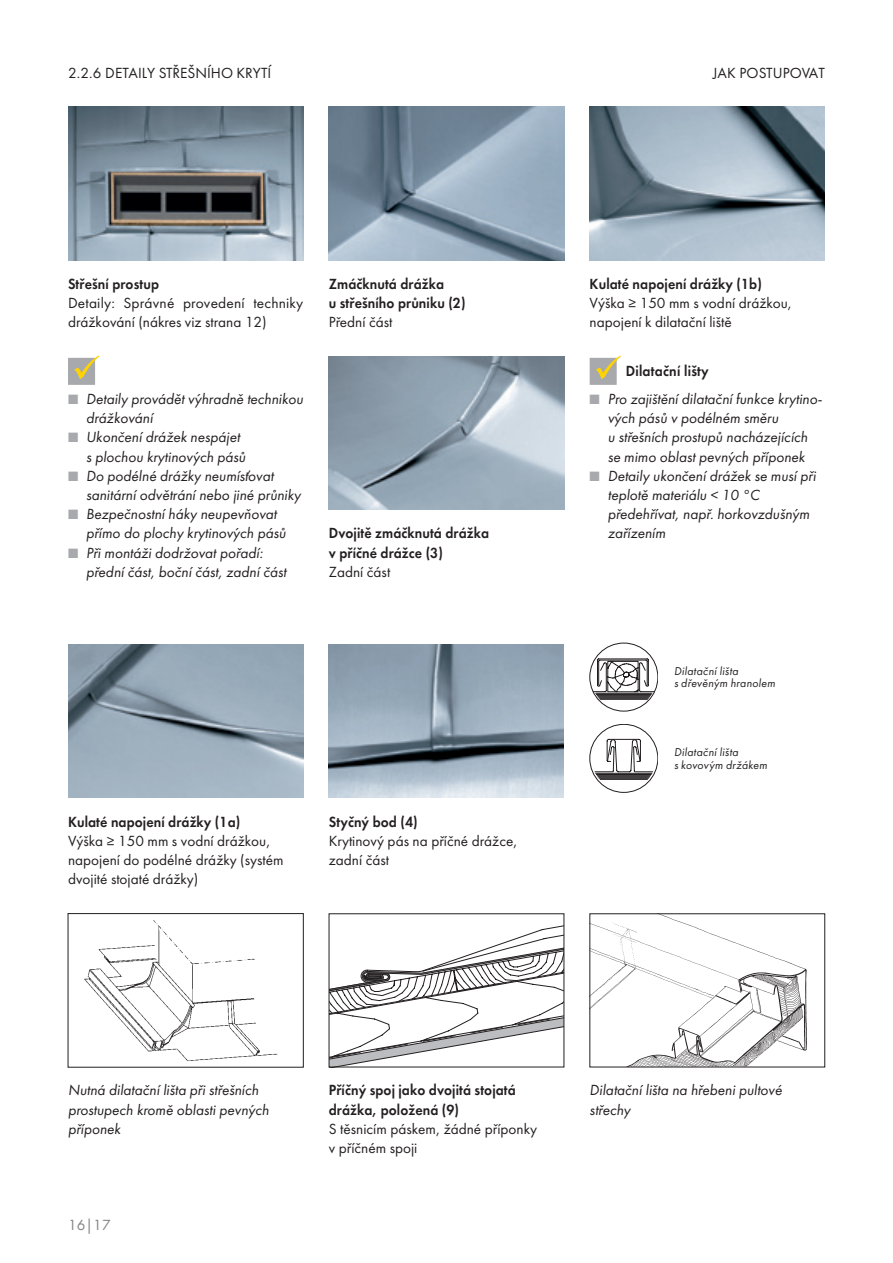
<style>
.page{position:relative;width:893px;height:1263px;background:#fff}
.page>*{position:absolute;margin:0;border:0;box-sizing:border-box;transform-origin:0 0}
.t1{font:italic 13.5px/19.2px "RZ Futura";color:#231f20}
.t2{font:13.5px/19.2px "RZ Futura";color:#231f20}
.t3{font:800 13.5px/19.2px "RZ Futura";letter-spacing:.005em;color:#231f20}
.t4{font:13.5px "RZ Futura";color:#808285}
.t5{font:italic 10.5px/12.6px "RZ Futura";letter-spacing:.02em;color:#231f20}
.s1{color:#a8a9ad}
</style>
<div class="page">
<svg style="left:590px;top:356px;width:31px;height:29px"></svg>
<svg style="left:590px;top:724px;width:68px;height:68px"></svg>
<svg style="left:590px;top:643px;width:68px;height:68px"></svg>
<svg style="left:331px;top:925px;width:231px;height:140px"></svg>
<img style="left:68px;top:106px;width:235px;height:154px">
<img style="left:329px;top:644px;width:235px;height:154px">
<img style="left:329px;top:106px;width:235px;height:154px">
<img style="left:329px;top:356px;width:235px;height:154px">
<img style="left:68px;top:644px;width:235px;height:154px">
<svg style="left:68px;top:356px;width:31px;height:29px"></svg>
<img style="left:590px;top:106px;width:235px;height:154px">
<svg style="left:592px;top:915px;width:215px;height:150px"></svg>
<img style="left:84px;top:920px;width:194px;height:142px">
<div style="left:68px;top:913px;width:235px;height:154px;border:1px solid #231f20"></div>
<p class="t2" style="left:68px;top:63px;width:205px">2.2.6 DETAILY STŘEŠNÍHO KRYTÍ</p>
<p class="t2" style="left:713px;top:63px;width:114px">JAK POSTUPOVAT</p>
<p class="t3" style="left:68px;top:275px;width:93px">Střešní prostup</p>
<p class="t2" style="left:68px;top:294px;width:237px">Detaily: Správné provedení techniky drážkování (nákres viz strana 12)</p>
<p class="t1" style="left:86px;top:390px;width:219px;text-indent:-18px"><span class="s1">■</span> Detaily provádět výhradně technikou drážkování</p>
<p class="t1" style="left:86px;top:428px;width:161px;text-indent:-18px"><span class="s1">■</span> Ukončení drážek nespájet s plochou krytinových pásů</p>
<p class="t1" style="left:86px;top:467px;width:216px;text-indent:-18px"><span class="s1">■</span> Do podélné drážky neumísťovat sanitární odvětrání nebo jiné průniky</p>
<p class="t1" style="left:86px;top:505px;width:201px;text-indent:-18px"><span class="s1">■</span> Bezpečnostní háky neupevňovat přímo do plochy krytinových pásů</p>
<p class="t1" style="left:86px;top:543px;width:202px;text-indent:-18px"><span class="s1">■</span> Při montáži dodržovat pořadí: přední část, boční část, zadní část</p>
<p class="t3" style="left:329px;top:275px;width:138px">Zmáčknutá drážka<br>u střešního průniku (2)</p>
<p class="t2" style="left:329px;top:313px;width:65px">Přední část</p>
<p class="t3" style="left:329px;top:524px;width:162px">Dvojitě zmáčknutá drážka v příčné drážce (3)</p>
<p class="t2" style="left:329px;top:563px;width:63px">Zadní část</p>
<p class="t3" style="left:68px;top:812px;width:174px">Kulaté napojení drážky (1a)</p>
<p class="t2" style="left:68px;top:831px;width:217px">Výška ≥ 150 mm s vodní drážkou, napojení do podélné drážky (systém dvojité stojaté drážky)</p>
<p class="t3" style="left:329px;top:812px;width:90px">Styčný bod (4)</p>
<p class="t2" style="left:329px;top:831px;width:190px">Krytinový pás na příčné drážce, zadní část</p>
<p class="t3" style="left:590px;top:275px;width:174px">Kulaté napojení drážky (1b)</p>
<p class="t2" style="left:590px;top:294px;width:204px">Výška ≥ 150 mm s vodní drážkou, napojení k dilatační liště</p>
<p class="t3" style="left:626px;top:362px;width:85px">Dilatační lišty</p>
<p class="t1" style="left:608px;top:390px;width:216px;text-indent:-18px"><span class="s1">■</span> Pro zajištění dilatační funkce krytino&shy;vých pásů v podélném směru<br>u střešních prostupů nacházejících se mimo oblast pevných příponek</p>
<p class="t1" style="left:608px;top:467px;width:210px;text-indent:-18px"><span class="s1">■</span> Detaily ukončení drážek se musí při teplotě materiálu &lt; 10 °C předehřívat, např. horkovzdušným zařízením</p>
<p class="t5" style="left:674px;top:665px;width:103px">Dilatační lišta<br>s dřevěným hranolem</p>
<p class="t5" style="left:674px;top:746px;width:95px">Dilatační lišta<br>s kovovým držákem</p>
<p class="t1" style="left:68px;top:1081px;width:202px">Nutná dilatační lišta při střešních prostupech kromě oblasti pevných příponek</p>
<p class="t4" style="left:68px;top:1217px;width:44px">16|17</p>
<p class="t3" style="left:329px;top:1081px;width:189px">Příčný spoj jako dvojitá stojatá drážka, položená (9)</p>
<p class="t2" style="left:329px;top:1119px;width:210px">S těsnicím páskem, žádné příponky v příčném spoji</p>
<p class="t1" style="left:590px;top:1081px;width:194px">Dilatační lišta na hřebeni pultové střechy</p>
</div>
